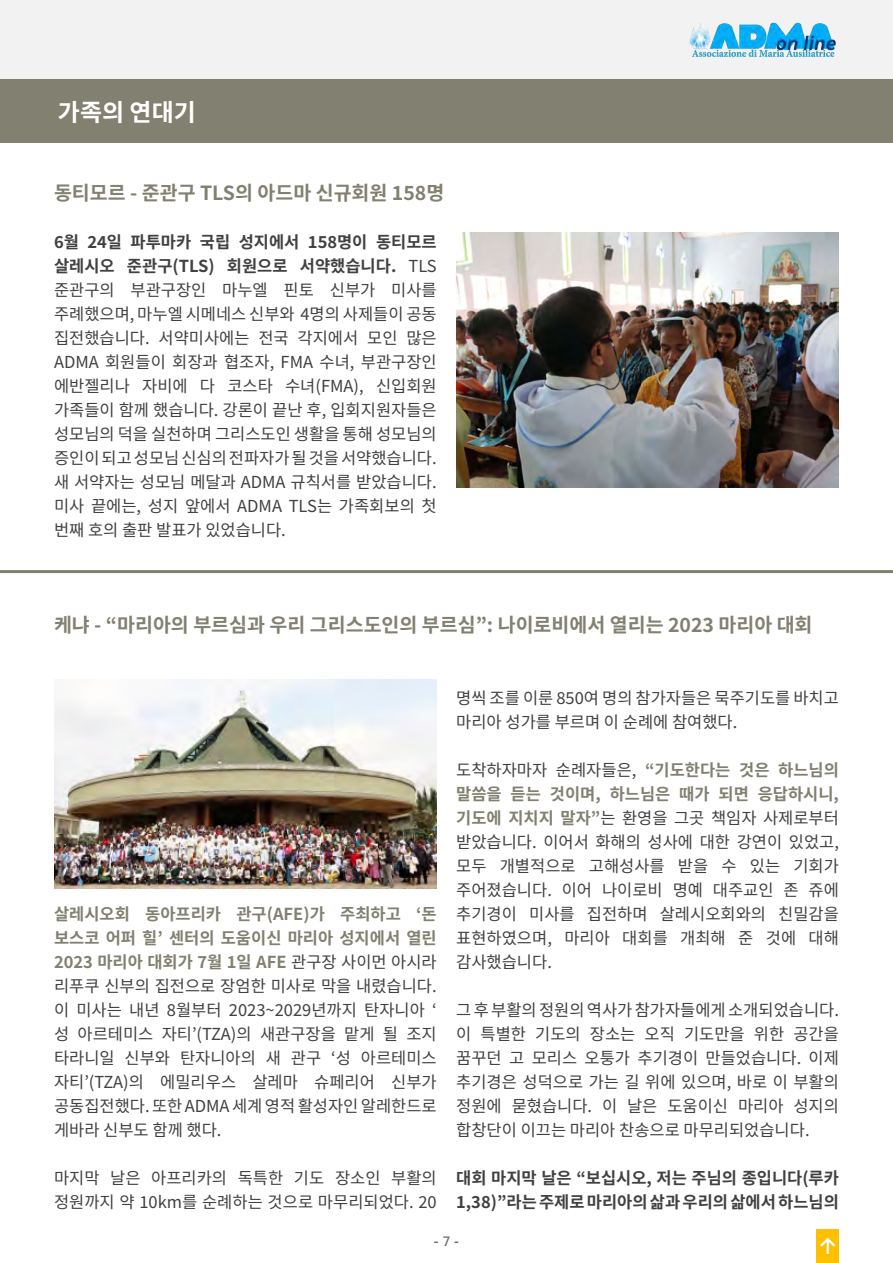
<style>
.page{position:relative;width:893px;height:1263px;background:#fff}
.page>*{position:absolute;margin:0;border:0;box-sizing:border-box;transform-origin:0 0}
.t1{font:700 24px "Noto Sans KR";color:#fff}
.t2{font:700 19.5px "Noto Sans KR";color:#828070}
.t3{font:16.5px/24px "Noto Sans KR";color:#414042;text-align:justify}
.t4{font:700 16.5px/24px "Noto Sans KR";color:#414042}
.t5{font:700 13.5px "Segoe UI";color:#6d6e70}
.s1{font-weight:700}
.s2{font-weight:700;color:#828070}
.s3{font-weight:600}
</style>
<div class="page">
<div style="left:0;top:0;width:893px;height:80px;background:#f2f2f2"></div>
<img style="left:689px;top:22px;width:147px;height:35px">
<div style="left:816px;top:1229px;width:23px;height:34px;background:#ffc000"></div>
<svg style="left:820px;top:1237px;width:16px;height:17px"></svg>
<div style="left:0;top:80px;width:893px;height:62px;background:#828070"></div>
<img style="left:456px;top:233px;width:383px;height:255px">
<hr style="left:0;top:570px;width:893px;height:3px;background:#828070">
<img style="left:54px;top:680px;width:383px;height:208px">
<p class="t1" style="left:58px;top:98px;width:139px">가족의 연대기</p>
<p class="t2" style="left:54px;top:181px;width:392px">동티모르 - 준관구 TLS의 아드마 신규회원 158명</p>
<p class="t3" style="left:54px;top:230px;width:384px"><span class="s1">6월 24일 파투마카 국립 성지에서 158명이 동티모르 살레시오 준관구(TLS) 회원으로 서약했습니다.</span> TLS 준관구의 부관구장인 마누엘 핀토 신부가 미사를 주례했으며, 마누엘 시메네스 신부와 4명의 사제들이 공동 집전했습니다. 서약미사에는 전국 각지에서 모인 많은 ADMA 회원들이 회장과 협조자, FMA 수녀, 부관구장인 에반젤리나 자비에 다 코스타 수녀(FMA), 신입회원 가족들이 함께 했습니다. 강론이 끝난 후, 입회지원자들은 성모님의 덕을 실천하며 그리스도인 생활을 통해 성모님의 증인이 되고 성모님 신심의 전파자가 될 것을 서약했습니다. 새 서약자는 성모님 메달과 ADMA 규칙서를 받았습니다. 미사 끝에는, 성지 앞에서 ADMA TLS는 가족회보의 첫 번째 호의 출판 발표가 있었습니다.</p>
<p class="t2" style="left:54px;top:613px;width:760px">케냐 - “마리아의 부르심과 우리 그리스도인의 부르심”: 나이로비에서 열리는 2023 마리아 대회</p>
<p class="t3" style="left:54px;top:902px;width:384px"><span class="s2">살레시오회 동아프리카 관구(AFE)가 주최하고 ‘돈 보스코 어퍼 힐’ 센터의 도움이신 마리아 성지에서 열린 2023 마리아 대회가 7월 1일 AFE</span> 관구장 사이먼 아시라 리푸쿠 신부의 집전으로 장엄한 미사로 막을 내렸습니다. 이 미사는 내년 8월부터 2023~2029년까지 탄자니아 ‘ 성 아르테미스 자티’(TZA)의 새관구장을 맡게 될 조지 타라니일 신부와 탄자니아의 새 관구 ‘성 아르테미스 자티’(TZA)의 에밀리우스 살레마 슈페리어 신부가 공동집전했다. 또한 ADMA 세계 영적 활성자인 알레한드로 게바라 신부도 함께 했다.</p>
<p class="t3" style="left:54px;top:1166px;width:384px">마지막 날은 아프리카의 독특한 기도 장소인 부활의 정원까지 약 10km를 순례하는 것으로 마무리되었다. 20</p>
<p class="t3" style="left:456px;top:686px;width:384px">명씩 조를 이룬 850여 명의 참가자들은 묵주기도를 바치고 마리아 성가를 부르며 이 순례에 참여했다.</p>
<p class="t3" style="left:456px;top:758px;width:384px">도착하자마자 순례자들은, <span class="s2">“기도한다는 것은 하느님의 말씀을 듣는 것이며, 하느님은 때가 되면 응답하시니, 기도에 지치지 말자”</span>는 환영을 그곳 책임자 사제로부터 받았습니다. 이어서 화해의 성사에 대한 강연이 있었고, 모두 개별적으로 고해성사를 받을 수 있는 기회가 주어졌습니다. 이어 나이로비 명예 대주교인 존 쥬에 추기경이 미사를 집전하며 살레시오회와의 친밀감을 표현하였으며, 마리아 대회를 개최해 준 것에 대해 감사했습니다.</p>
<p class="t3" style="left:456px;top:998px;width:384px">그 후 부활의 정원의 역사가 참가자들에게 소개되었습니다. 이 특별한 기도의 장소는 오직 기도만을 위한 공간을 꿈꾸던 고 모리스 오퉁가 추기경이 만들었습니다. 이제 추기경은 성덕으로 가는 길 위에 있으며, 바로 이 부활의 정원에 묻혔습니다. 이 날은 도움이신 마리아 성지의 합창단이 이끄는 마리아 찬송으로 마무리되었습니다.</p>
<p class="t4" style="left:456px;top:1166px;width:384px">대회 마지막 날은 “보십시오, 저는 주님의 종입니다(루카<br>1,38)”라는 주제로 마리아의 삶과 우리의 삶에서 하느님의</p>
<p class="t5" style="left:434px;top:1229px;width:27px">- <span class="s3">7</span> -</p>
</div>
